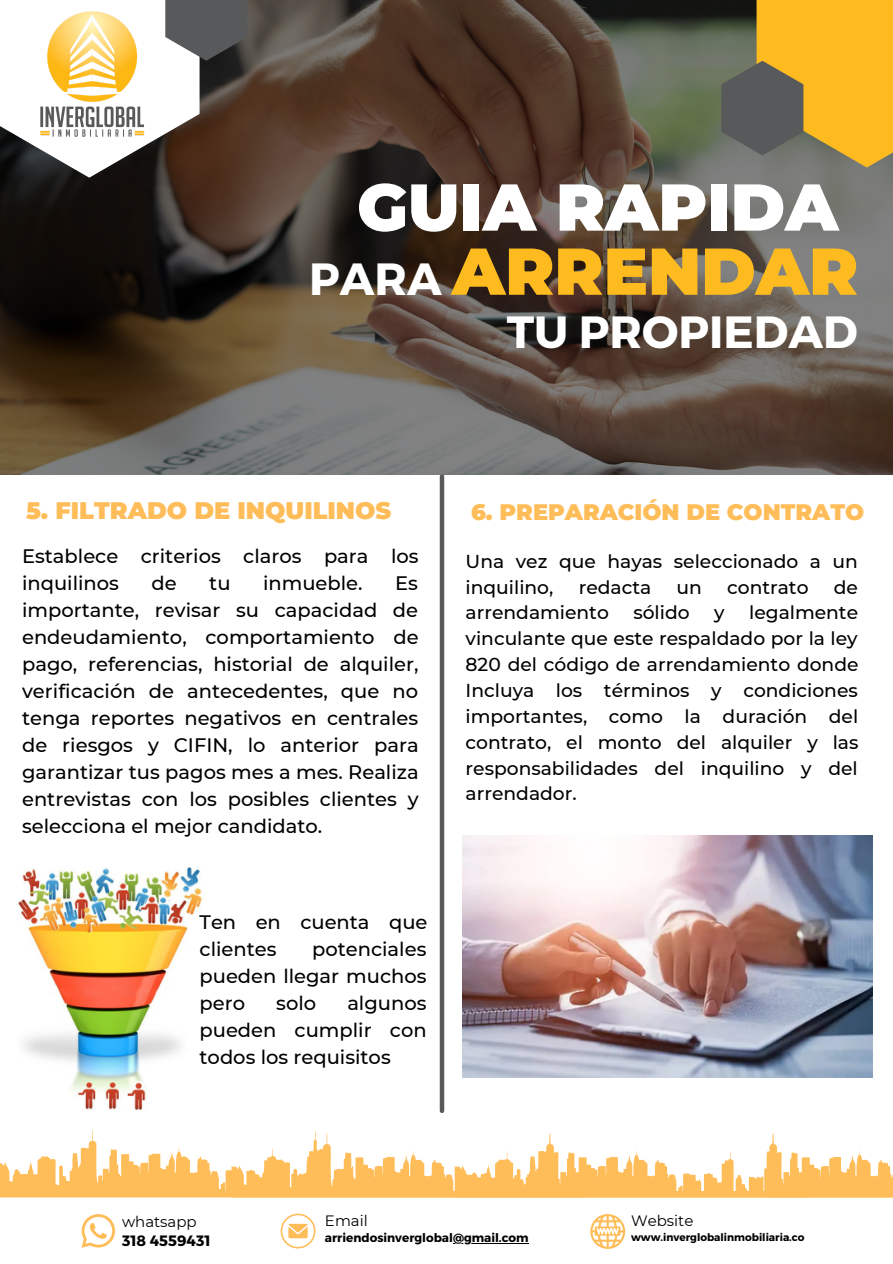
<style>
.page{position:relative;width:893px;height:1264px;background:#fff}
.page>*{position:absolute;margin:0;border:0;box-sizing:border-box;transform-origin:0 0}
.t1{font:900 66px "Montserrat";color:#fff}
.t2{font:900 66px "Montserrat";color:#fdbb20}
.t3{font:700 45px "Montserrat";color:#fff}
.t4{font:900 24px "Montserrat";color:#ffbd59}
.t5{font:900 22.5px "Montserrat";color:#ffbd59}
.t6{font:500 19.5px/27px "Montserrat";color:#000;text-align:justify}
.t7{font:500 18.75px/25.8px "Montserrat";color:#000}
.t8{font:15px "Montserrat";color:#000}
.t9{font:700 15px "Montserrat";color:#000}
.t10{font:700 12px "Montserrat";color:#000}
.t11{font:700 10.5px "Montserrat";color:#000}
</style>
<div class="page">
<svg style="left:0;top:0;width:892px;height:474px;background:#53473d"></svg>
<div style="left:439px;top:476px;width:5px;height:634px;background:#58595b"></div>
<svg style="left:0;top:0;width:199px;height:177px"></svg>
<div style="left:756px;top:0;width:136px;height:167px;background:#fdbb20"></div>
<svg style="left:165px;top:0;width:82px;height:61px;background:#646566"></svg>
<svg style="left:721px;top:61px;width:82px;height:94px;background:#66645a"></svg>
<svg style="left:0;top:1130px;width:892px;height:67px"></svg>
<img style="left:30px;top:8px;width:127px;height:130px">
<svg style="left:81px;top:1214px;width:34px;height:33px"></svg>
<svg style="left:280px;top:1213px;width:35px;height:35px"></svg>
<hr style="left:453px;top:1242px;width:75px;height:1px;background:#000">
<svg style="left:590px;top:1214px;width:35px;height:34px"></svg>
<img style="left:18px;top:867px;width:185px;height:242px">
<img style="left:462px;top:835px;width:410px;height:242px">
<p class="t1" style="left:357px;top:167px;width:483px">GUIA RAPIDA</p>
<p class="t3" style="left:309px;top:250px;width:134px">PARA</p>
<p class="t2" style="left:452px;top:231px;width:408px">ARRENDAR</p>
<p class="t3" style="left:506px;top:302px;width:352px">TU PROPIEDAD</p>
<p class="t4" style="left:26px;top:495px;width:366px">5. FILTRADO DE INQUILINOS</p>
<p class="t5" style="left:471px;top:498px;width:394px">6. PREPARACIÓN DE CONTRATO</p>
<p class="t6" style="left:22px;top:542px;width:398px">Establece criterios claros para los inquilinos</p>
<p class="t6" style="left:151px;top:569px;width:27px">de</p>
<p class="t6" style="left:209px;top:569px;width:23px">tu</p>
<p class="t6" style="left:263px;top:569px;width:101px">inmueble.</p>
<p class="t6" style="left:22px;top:569px;width:398px;text-indent:373px">Es importante, revisar su capacidad de endeudamiento, comportamiento de pago, referencias, historial de alquiler, verificación de antecedentes, que no tenga reportes negativos en centrales de riesgos y CIFIN, lo anterior para garantizar tus pagos mes a mes. Realiza entrevistas con los posibles clientes y selecciona el mejor candidato.</p>
<p class="t6" style="left:199px;top:908px;width:229px">Ten en cuenta que clientes</p>
<p class="t6" style="left:199px;top:935px;width:228px;text-indent:113px">potenciales pueden llegar muchos pero</p>
<p class="t6" style="left:199px;top:989px;width:228px;text-indent:148px">algunos pueden cumplir con todos los requisitos</p>
<p class="t6" style="left:276px;top:989px;width:41px">solo</p>
<p class="t7" style="left:465px;top:548px;width:394px">Una vez que hayas seleccionado a un inquilino,</p>
<p class="t7" style="left:578px;top:574px;width:74px">redacta</p>
<p class="t7" style="left:676px;top:574px;width:27px">un</p>
<p class="t7" style="left:727px;top:574px;width:83px">contrato</p>
<p class="t7" style="left:833px;top:574px;width:26px">de</p>
<p class="t7" style="left:465px;top:599px;width:145px">arrendamiento</p>
<p class="t7" style="left:633px;top:599px;width:58px">sólido</p>
<p class="t7" style="left:714px;top:599px;width:12px">y</p>
<p class="t7" style="left:465px;top:599px;width:394px;text-align:justify;text-indent:283px">legalmente vinculante que este respaldado por la ley 820 del código de arrendamiento donde Incluya los términos y condiciones importantes, como la duración del contrato, el monto del alquiler y las responsabilidades del inquilino y del arrendador.</p>
<p class="t8" style="left:122px;top:1211px;width:76px">whatsapp</p>
<p class="t9" style="left:122px;top:1230px;width:90px">318 4559431</p>
<p class="t8" style="left:325px;top:1211px;width:44px">Email</p>
<p class="t10" style="left:325px;top:1229px;width:205px">arriendosinverglobal@gmail.com</p>
<p class="t8" style="left:631px;top:1211px;width:64px">Website</p>
<p class="t11" style="left:631px;top:1230px;width:175px">www.inverglobalinmobiliaria.co</p>
</div>
